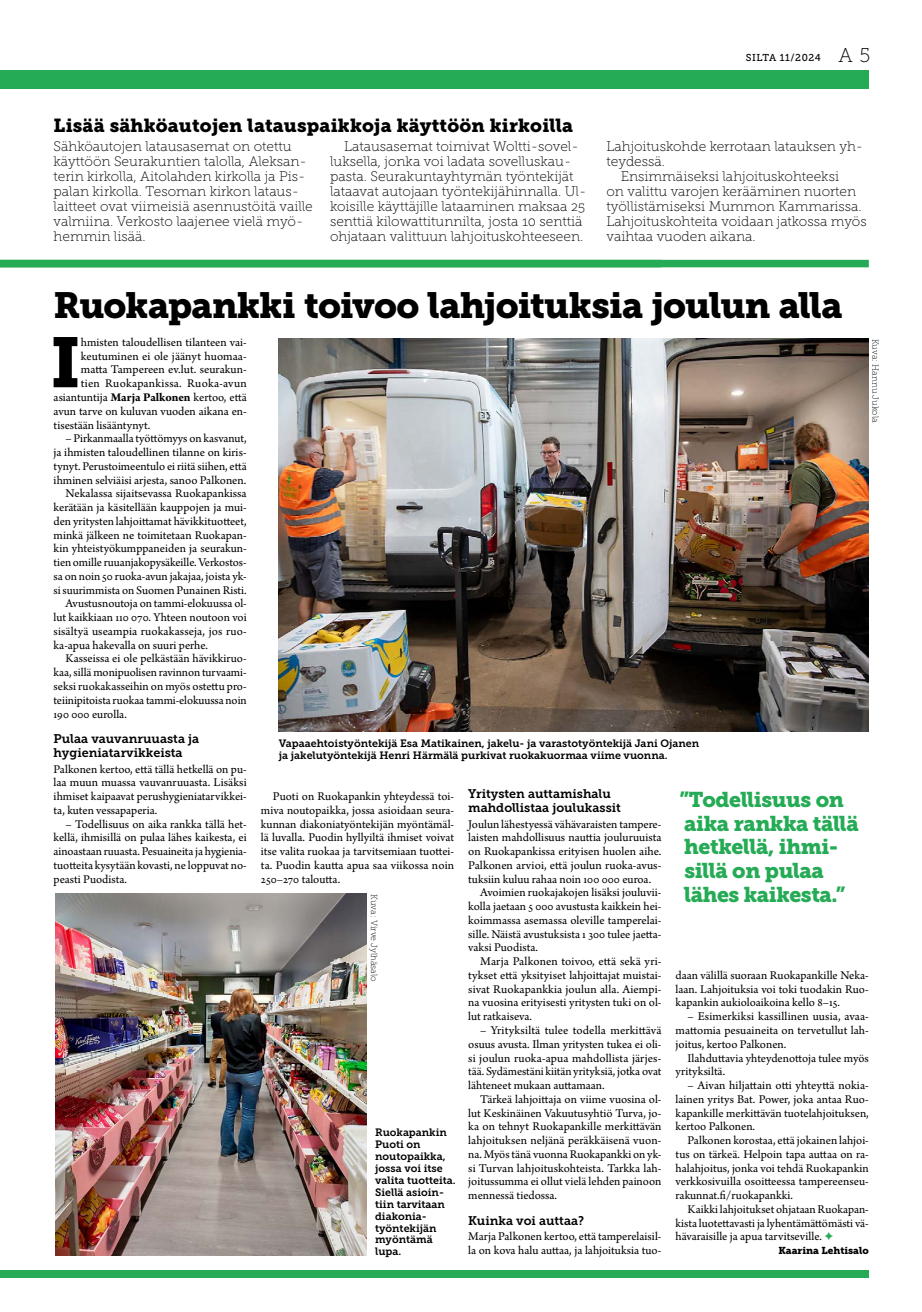
<style>
.page{position:relative;width:922px;height:1312px;background:#fff}
.page>*{position:absolute;margin:0;border:0;box-sizing:border-box;transform-origin:0 0}
.t1{font:70.25px "Museo Slab 900";color:#000}
.t2{font:36.25px "Museo Slab 900";letter-spacing:-.02em;color:#000}
.t3{font:21.25px/23.8px "Museo Slab 900";letter-spacing:-.02em;color:#25ab55}
.t4{font:18.75px "Museo Slab 900";letter-spacing:.01em;color:#000}
.t5{font:13.75px/15px "Museo Slab 100";color:#000}
.t6{font:12.5px/13.8px "Arno Pro";color:#000;text-align:justify}
.t7{font:12.5px/13.8px "Museo Slab 700";color:#000}
.t8{font:12.5px "Arno Pro";letter-spacing:.02em;color:#000}
.t9{font:10.62px/11.9px "Museo Slab 700";color:#000}
.t10{font:10px "Museo Slab 900";color:#000}
.t11{font:10px "Museo Slab 500";letter-spacing:.03em;color:#000}
.t12{font:8.75px "Museo Slab 100";color:#000}
.s1{font-family:"Museo Slab 100";font-size:20px}
.s2{font-weight:700}
.s3{color:#25ab55}
</style>
<div class="page">
<div style="left:0;top:1269px;width:868px;height:7px;background:#25ab55"></div>
<div style="left:0;top:70px;width:868px;height:19px;background:#25ab55"></div>
<div style="left:0;top:260px;width:868px;height:7px;background:#25ab55"></div>
<img style="left:279px;top:339px;width:589px;height:392px">
<img style="left:56px;top:893px;width:310px;height:361px">
<p class="t11" style="left:745px;top:52px;width:126px">SILTA 11/2024 <span class="s1">A 5</span></p>
<h3 class="t4" style="left:54px;top:114px;width:521px">Lisää sähköautojen latauspaikkoja käyttöön kirkoilla</h3>
<p class="t5" style="left:54px;top:138px;width:261px">Sähköautojen latausasemat on otettu käyttöön Seurakuntien talolla, Aleksan&shy;terin kirkolla, Aitolahden kirkolla ja Pis&shy;palan kirkolla. Tesoman kirkon lataus&shy;laitteet ovat viimeisiä asennustöitä vaille valmiina. Verkosto laajenee vielä myö&shy;hemmin lisää.</p>
<p class="t5" style="left:330px;top:138px;width:258px;text-indent:14px">Latausasemat toimivat Woltti-sovel&shy;luksella, jonka voi ladata sovelluskau&shy;pasta. Seurakuntayhtymän työntekijät lataavat autojaan työntekijähinnalla. Ul&shy;koisille käyttäjille lataaminen maksaa 25 senttiä kilowattitunnilta, josta 10 senttiä ohjataan valittuun lahjoituskohteeseen.</p>
<p class="t5" style="left:606px;top:138px;width:258px">Lahjoituskohde kerrotaan latauksen yh-</p>
<p class="t5" style="left:606px;top:153px;width:60px">teydessä.</p>
<p class="t5" style="left:620px;top:168px;width:220px">Ensimmäiseksi lahjoituskohteeksi</p>
<p class="t5" style="left:606px;top:183px;width:251px">on valittu varojen kerääminen nuorten</p>
<p class="t5" style="left:606px;top:198px;width:257px">työllistämiseksi Mummon Kammarissa.</p>
<p class="t5" style="left:606px;top:213px;width:262px">Lahjoituskohteita voidaan jatkossa myös</p>
<p class="t5" style="left:606px;top:228px;width:151px">vaihtaa vuoden aikana.</p>
<h2 class="t2" style="left:54px;top:284px;width:790px">Ruokapankki toivoo lahjoituksia joulun alla</h2>
<h1 class="t1" style="left:50px;top:322px;width:32px">I</h1>
<p class="t6" style="left:81px;top:336px;width:167px">hmisten taloudellisen tilanteen vai-</p>
<p class="t12" style="left:879px;top:339px;width:85px;rotate:90deg">Kuva: Hannu Jukola</p>
<p class="t6" style="left:81px;top:350px;width:167px">keutuminen ei ole jäänyt huomaa-</p>
<p class="t6" style="left:81px;top:363px;width:167px">matta Tampereen ev.lut. seurakun-</p>
<p class="t8" style="left:81px;top:376px;width:167px">tien Ruokapankissa. Ruoka-avun</p>
<p class="t6" style="left:54px;top:391px;width:195px">asiantuntija <span class="s2">Marja Palkonen</span> kertoo, että</p>
<p class="t6" style="left:54px;top:405px;width:194px">avun tarve on kuluvan vuoden aikana en-</p>
<p class="t6" style="left:54px;top:418px;width:98px">tisestään lisääntynyt.</p>
<p class="t6" style="left:66px;top:432px;width:183px">– Pirkanmaalla työttömyys on kasvanut,</p>
<p class="t6" style="left:54px;top:446px;width:195px">ja ihmisten taloudellinen tilanne on kiris-</p>
<p class="t6" style="left:54px;top:460px;width:194px">tynyt. Perustoimeentulo ei riitä siihen, että</p>
<p class="t6" style="left:54px;top:473px;width:194px">ihminen selviäisi arjesta, sanoo Palkonen.</p>
<p class="t6" style="left:66px;top:487px;width:182px">Nekalassa sijaitsevassa Ruokapankissa</p>
<p class="t6" style="left:54px;top:501px;width:195px">kerätään ja käsitellään kauppojen ja mui-</p>
<p class="t6" style="left:54px;top:515px;width:195px">den yritysten lahjoittamat hävikkituotteet,</p>
<p class="t6" style="left:54px;top:528px;width:195px">minkä jälkeen ne toimitetaan Ruokapan-</p>
<p class="t6" style="left:54px;top:542px;width:195px">kin yhteistyökumppaneiden ja seurakun-</p>
<p class="t6" style="left:54px;top:556px;width:195px">tien omille ruuanjakopysäkeille. Verkostos-</p>
<p class="t6" style="left:54px;top:570px;width:195px">sa on noin 50 ruoka-avun jakajaa, joista yk-</p>
<p class="t6" style="left:54px;top:583px;width:195px">si suurimmista on Suomen Punainen Risti.</p>
<p class="t6" style="left:66px;top:597px;width:183px">Avustusnoutoja on tammi-elokuussa ol-</p>
<p class="t6" style="left:54px;top:611px;width:194px">lut kaikkiaan 110 070. Yhteen noutoon voi</p>
<p class="t6" style="left:54px;top:625px;width:195px">sisältyä useampia ruokakasseja, jos ruo-</p>
<p class="t6" style="left:54px;top:638px;width:156px">ka-apua hakevalla on suuri perhe.</p>
<p class="t6" style="left:66px;top:652px;width:183px">Kasseissa ei ole pelkästään hävikkiruo-</p>
<p class="t6" style="left:54px;top:666px;width:195px">kaa, sillä monipuolisen ravinnon turvaami-</p>
<p class="t6" style="left:54px;top:680px;width:195px">seksi ruokakasseihin on myös ostettu pro-</p>
<p class="t6" style="left:54px;top:693px;width:194px">teiinipitoista ruokaa tammi-elokuussa noin</p>
<p class="t6" style="left:54px;top:707px;width:75px">190 000 eurolla.</p>
<p class="t7" style="left:54px;top:731px;width:147px">Pulaa vauvanruuasta ja hygieniatarvikkeista</p>
<p class="t6" style="left:54px;top:762px;width:195px">Palkonen kertoo, että tällä hetkellä on pu&shy;laa muun muassa vauvanruuasta. Lisäksi ihmiset kaipaavat perushygieniatarvikkei&shy;ta, kuten vessapaperia.</p>
<p class="t6" style="left:54px;top:817px;width:195px;text-indent:12px">– Todellisuus on aika rankka tällä het&shy;kellä, ihmisillä on pulaa lähes kaikesta, ei ainoastaan ruuasta. Pesuaineita ja hygienia&shy;tuotteita kysytään kovasti, ne loppuvat no&shy;peasti Puodista.</p>
<p class="t9" style="left:279px;top:737px;width:422px">Vapaaehtoistyöntekijä Esa Matikainen, jakelu- ja varastotyöntekijä Jani Ojanen ja jakelutyöntekijä Henri Härmälä purkivat ruokakuormaa viime vuonna.</p>
<h3 class="t3" style="left:679px;top:787px;width:180px">”Todellisuus on aika rankka tällä hetkellä, ihmi&shy;sillä on pulaa lähes kaikesta.”</h3>
<p class="t6" style="left:261px;top:790px;width:195px;text-indent:12px">Puoti on Ruokapankin yhteydessä toi&shy;miva noutopaikka, jossa asioidaan seura&shy;kunnan diakoniatyöntekijän myöntämäl&shy;lä luvalla. Puodin hyllyiltä ihmiset voivat itse valita ruokaa ja tarvitsemiaan tuottei&shy;ta. Puodin kautta apua saa viikossa noin 250–270 taloutta.</p>
<p class="t7" style="left:468px;top:786px;width:154px">Yritysten auttamishalu mahdollistaa joulukassit</p>
<p class="t6" style="left:468px;top:817px;width:195px">Joulun lähestyessä vähävaraisten tampere-</p>
<p class="t6" style="left:468px;top:831px;width:195px">laisten mahdollisuus nauttia jouluruuista</p>
<p class="t6" style="left:468px;top:845px;width:195px">on Ruokapankissa erityisen huolen aihe.</p>
<p class="t6" style="left:468px;top:858px;width:195px">Palkonen arvioi, että joulun ruoka-avus-</p>
<p class="t6" style="left:468px;top:872px;width:184px">tuksiin kuluu rahaa noin 100 000 euroa.</p>
<p class="t6" style="left:480px;top:886px;width:183px">Avoimien ruokajakojen lisäksi jouluvii-</p>
<p class="t6" style="left:468px;top:900px;width:195px">kolla jaetaan 5 000 avustusta kaikkein hei-</p>
<p class="t6" style="left:468px;top:913px;width:195px">koimmassa asemassa oleville tamperelai-</p>
<p class="t6" style="left:468px;top:927px;width:195px">sille. Näistä avustuksista 1 300 tulee jaetta-</p>
<p class="t6" style="left:468px;top:941px;width:71px">vaksi Puodista.</p>
<p class="t6" style="left:480px;top:955px;width:183px">Marja Palkonen toivoo, että sekä yri-</p>
<p class="t6" style="left:468px;top:968px;width:195px">tykset että yksityiset lahjoittajat muistai-</p>
<p class="t6" style="left:468px;top:982px;width:195px">sivat Ruokapankkia joulun alla. Aiempi-</p>
<p class="t6" style="left:468px;top:996px;width:195px">na vuosina erityisesti yritysten tuki on ol-</p>
<p class="t6" style="left:468px;top:1010px;width:65px">lut ratkaiseva.</p>
<p class="t6" style="left:468px;top:1023px;width:195px;text-indent:12px">– Yrityksiltä tulee todella merkittävä osuus avusta. Ilman yritysten tukea ei oli&shy;si joulun ruoka-apua mahdollista järjes&shy;tää. Sydämestäni kiitän yrityksiä, jotka ovat lähteneet mukaan auttamaan.</p>
<p class="t6" style="left:468px;top:1092px;width:195px;text-indent:12px">Tärkeä lahjoittaja on viime vuosina ol&shy;lut Keskinäinen Vakuutusyhtiö Turva, jo&shy;ka on tehnyt Ruokapankille merkittävän lahjoituksen neljänä peräkkäisenä vuon&shy;na. Myös tänä vuonna Ruokapankki on yk&shy;si Turvan lahjoituskohteista. Tarkka lah&shy;joitussumma ei ollut vielä lehden painoon mennessä tiedossa.</p>
<p class="t7" style="left:468px;top:1212px;width:117px">Kuinka voi auttaa?</p>
<p class="t6" style="left:468px;top:1230px;width:195px">Marja Palkonen kertoo, että tamperelaisil&shy;la on kova halu auttaa, ja lahjoituksia tuo-</p>
<p class="t12" style="left:379px;top:894px;width:89px;rotate:90deg">Kuva: Virve Jylhäsalo</p>
<p class="t6" style="left:675px;top:968px;width:195px">daan välillä suoraan Ruokapankille Neka&shy;laan. Lahjoituksia voi toki tuodakin Ruo&shy;kapankin aukioloaikoina kello 8–15.</p>
<p class="t6" style="left:675px;top:1010px;width:195px;text-indent:12px">– Esimerkiksi kassillinen uusia, avaa&shy;mattomia pesuaineita on tervetullut lah&shy;joitus, kertoo Palkonen.</p>
<p class="t6" style="left:675px;top:1051px;width:195px;text-indent:12px">Ilahduttavia yhteydenottoja tulee myös yrityksiltä.</p>
<p class="t6" style="left:675px;top:1078px;width:195px;text-indent:12px">– Aivan hiljattain otti yhteyttä nokia&shy;lainen yritys Bat. Power, joka antaa Ruo&shy;kapankille merkittävän tuotelahjoituksen, kertoo Palkonen.</p>
<p class="t6" style="left:675px;top:1133px;width:195px;text-indent:12px">Palkonen korostaa, että jokainen lahjoi&shy;tus on tärkeä. Helpoin tapa auttaa on ra&shy;halahjoitus, jonka voi tehdä Ruokapankin verkkosivuilla osoitteessa tampereenseu&shy;rakunnat.fi/ruokapankki.</p>
<p class="t6" style="left:675px;top:1202px;width:195px;text-indent:12px">Kaikki lahjoitukset ohjataan Ruokapan&shy;kista luotettavasti ja lyhentämättömästi vä&shy;hävaraisille ja apua tarvitseville. <span class="s3">✦</span></p>
<p class="t10" style="left:778px;top:1244px;width:92px">Kaarina Lehtisalo</p>
<p class="t9" style="left:375px;top:1126px;width:82px">Ruokapankin<br>Puoti on noutopaikka, jossa voi itse valita tuotteita.<br>Siellä asioin&shy;tiin tarvitaan diakonia&shy;työntekijän myöntämä lupa.</p>
</div>
